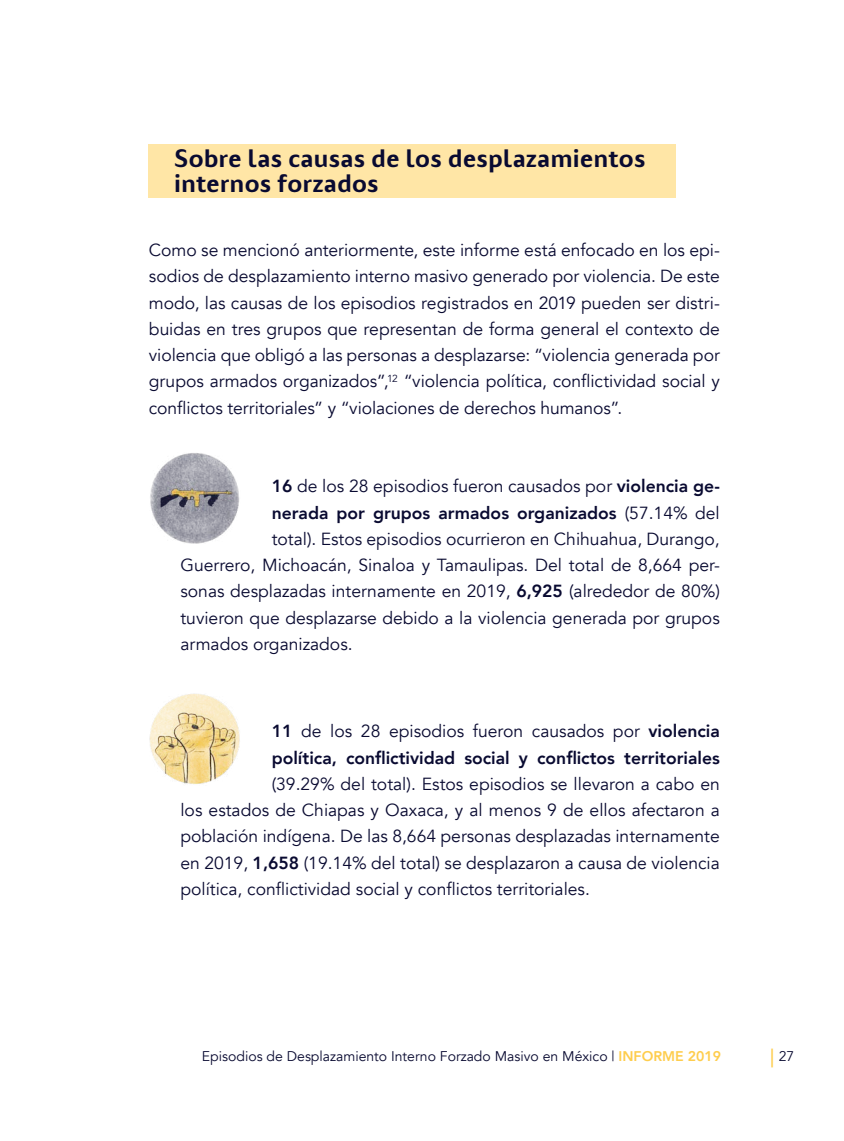
<style>
.page{position:relative;width:844px;height:1141px;background:#fff}
.page>*{position:absolute;margin:0;border:0;box-sizing:border-box;transform-origin:0 0}
.t1{font:500 24.5px/24.5px "Nula";letter-spacing:-.01em;color:#090a31}
.t2{font:24.5px "Avenir";color:#fecd4d}
.t3{font:17.5px/26.2px "Avenir";color:#090a31;text-align:justify}
.t4{font:800 17.5px/26.2px "Avenir";color:#090a31}
.t5{font:14px "Avenir";color:#090a31}
.s1{font-weight:800}
.s2{font-weight:400}
.s3{font-weight:800;color:#fecd4d}
</style>
<div class="page">
<div style="left:149px;top:144px;width:526px;height:54px;background:#ffe6a6"></div>
<img style="left:150px;top:453px;width:90px;height:91px">
<img style="left:149px;top:693px;width:91px;height:91px">
<h1 class="t1" style="left:174px;top:146px;width:473px">Sobre las causas de los desplazamientos internos forzados</h1>
<p class="t3" style="left:149px;top:237px;width:572px">Como se mencionó anteriormente, este informe está enfocado en los epi&shy;sodios de desplazamiento interno masivo generado por violencia. De este modo, las causas de los episodios registrados en 2019 pueden ser distri&shy;buidas en tres grupos que representan de forma general el contexto de violencia que obligó a las personas a desplazarse: “violencia generada por grupos armados organizados”,<sup>12</sup> “violencia política, conflictividad social y conflictos territoriales” y “violaciones de derechos humanos”.</p>
<p class="t3" style="left:271px;top:474px;width:449px"><span class="s1">16</span> de los 28 episodios fueron causados por <span class="s1">violencia ge-</span></p>
<p class="t4" style="left:271px;top:499px;width:449px">nerada por grupos armados organizados <span class="s2">(57.14% del</span></p>
<p class="t3" style="left:271px;top:526px;width:449px">total). Estos episodios ocurrieron en Chihuahua, Durango,</p>
<p class="t3" style="left:180px;top:552px;width:540px">Guerrero, Michoacán, Sinaloa y Tamaulipas. Del total de 8,664 per-</p>
<p class="t3" style="left:180px;top:579px;width:540px">sonas desplazadas internamente en 2019, <span class="s1">6,925</span> (alrededor de 80%)</p>
<p class="t3" style="left:180px;top:605px;width:540px">tuvieron que desplazarse debido a la violencia generada por grupos</p>
<p class="t3" style="left:180px;top:631px;width:174px">armados organizados.</p>
<p class="t4" style="left:271px;top:718px;width:449px">11 <span class="s2">de los 28 episodios fueron causados por</span> violencia política, conflictividad social y conflictos territoriales</p>
<p class="t3" style="left:180px;top:771px;width:541px;text-indent:91px">(39.29% del total). Estos episodios se llevaron a cabo en los estados de Chiapas y Oaxaca, y al menos 9 de ellos afectaron a población indígena. De las 8,664 personas desplazadas internamente en 2019, <span class="s1">1,658</span> (19.14% del total) se desplazaron a causa de violencia política, conflictividad social y conflictos territoriales.</p>
<h1 class="t2" style="left:769px;top:1043px;width:7px">|</h1>
<p class="t5" style="left:202px;top:1048px;width:520px">Episodios de Desplazamiento Interno Forzado Masivo en México | <span class="s3">INFORME 2019</span></p>
<p class="t5" style="left:778px;top:1048px;width:17px">27</p>
</div>
